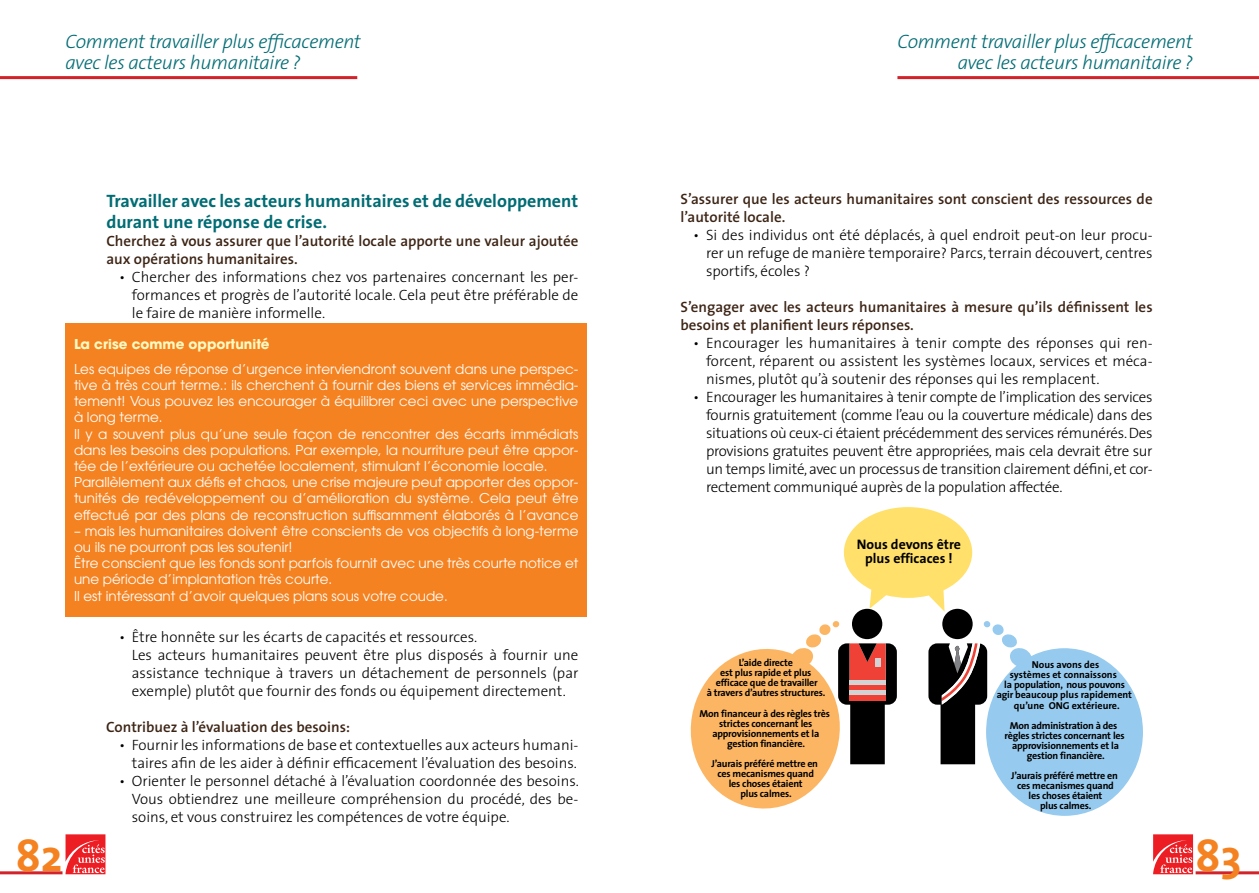
<style>
.page{position:relative;width:1259px;height:893px;background:#fff}
.page>*{position:absolute;margin:0;border:0;box-sizing:border-box;transform-origin:0 0}
.t1{font:700 45px "The Sans";color:#f58220}
.t2{font:italic 300 19.5px/21px "The Sans";letter-spacing:-.02em;color:#006c74}
.t3{font:700 18px/21.6px "The Sans";color:#006c74}
.t4{font:300 15px/18px "The Sans";color:#000;text-align:justify}
.t5{font:600 15px/18px "The Sans";color:#3c2415}
.t6{font:700 13.8px/14.1px "The Sans";color:#000;text-align:center}
.t7{font:13.5px/16.2px "ITC Avant Garde Std";color:#fff}
.t8{font:700 13.5px "ITC Avant Garde Std";color:#fffac2}
.t9{font:700 10.05px/10.1px "The Sans";letter-spacing:-.02em;color:#000;text-align:center}
.t10{font:700 10.05px/10.1px "The Sans";color:#000;text-align:center}
</style>
<div class="page">
<hr style="left:0;top:871px;width:63px;height:3px;background:#d2232a">
<hr style="left:1195px;top:871px;width:64px;height:3px;background:#d2232a">
<svg style="left:66px;top:834px;width:39px;height:40px;background:#f0474d"></svg>
<svg style="left:1153px;top:834px;width:40px;height:40px;background:#f0474d"></svg>
<hr style="left:0;top:76px;width:357px;height:3px;background:#d2232a">
<hr style="left:897px;top:76px;width:362px;height:3px;background:#d2232a">
<div style="left:65px;top:323px;width:522px;height:294px;background:#f58220"></div>
<svg style="left:844px;top:507px;width:128px;height:105px"></svg>
<div style="left:852px;top:609px;width:30px;height:30px;background:#000;border-radius:50%"></div>
<svg style="left:690px;top:621px;width:207px;height:188px"></svg>
<div style="left:849px;top:680px;width:36px;height:5px;background:#d1d3d4"></div>
<hr style="left:849px;top:691px;width:36px;height:4px;background:#d1d3d4">
<div style="left:875px;top:659px;width:5px;height:8px;background:#d1d3d4"></div>
<div style="left:942px;top:609px;width:30px;height:30px;background:#000;border-radius:50%"></div>
<svg style="left:928px;top:621px;width:215px;height:195px"></svg>
<h2 class="t2" style="left:65px;top:30px;width:297px">Comment travailler plus efficacement avec les acteurs humanitaire ?</h2>
<h2 class="t2" style="left:897px;top:30px;width:297px;text-align:right">Comment travailler plus efficacement avec les acteurs humanitaire ?</h2>
<p class="t3" style="left:106px;top:189px;width:473px">Travailler avec les acteurs humanitaires et de développement durant une réponse de crise.</p>
<p class="t5" style="left:106px;top:232px;width:473px">Cherchez à vous assurer que l’autorité locale apporte une valeur ajoutée aux opérations humanitaires.</p>
<p class="t4" style="left:132px;top:268px;width:448px;text-indent:-13px">• Chercher des informations chez vos partenaires concernant les per&shy;formances et progrès de l’autorité locale. Cela peut être préférable de le faire de manière informelle.</p>
<p class="t8" style="left:74px;top:335px;width:197px">La crise comme opportunité</p>
<p class="t7" style="left:74px;top:361px;width:506px">Les equipes de réponse d’urgence interviendront souvent dans une perspec&shy;tive à très court terme.: ils cherchent à fournir des biens et services immédia&shy;tement! Vous pouvez les encourager à équilibrer ceci avec une perspective à long terme.<br>Il y a souvent plus qu’une seule façon de rencontrer des écarts immédiats dans les besoins des populations. Par exemple, la nourriture peut être appor&shy;tée de l’extérieure ou achetée localement, stimulant l’économie locale.<br>Parallèlement aux défis et chaos, une crise majeure peut apporter des oppor&shy;tunités de redéveloppement ou d’amélioration du système. Cela peut être effectué par des plans de reconstruction suffisamment élaborés à l’avance</p>
<p class="t7" style="left:74px;top:523px;width:506px">– mais les humanitaires doivent être conscients de vos objectifs à long-terme ou ils ne pourront pas les soutenir!<br>Être conscient que les fonds sont parfois fournit avec une très courte notice et une période d’implantation très courte.<br>Il est intéressant d’avoir quelques plans sous votre coude.</p>
<p class="t4" style="left:132px;top:628px;width:448px;text-align:left;text-indent:-13px">• Être honnête sur les écarts de capacités et ressources.<br>Les acteurs humanitaires peuvent être plus disposés à fournir une assistance technique à travers un détachement de personnels (par exemple) plutôt que fournir des fonds ou équipement directement.</p>
<p class="t5" style="left:106px;top:718px;width:245px">Contribuez à l’évaluation des besoins:</p>
<p class="t4" style="left:119px;top:736px;width:461px;text-align:right">• Fournir les informations de base et contextuelles aux acteurs humani&shy;taires afin de les aider à définir efficacement l’évaluation des besoins.</p>
<p class="t4" style="left:132px;top:772px;width:449px;text-indent:-13px">• Orienter le personnel détaché à l’évaluation coordonnée des besoins.<br>Vous obtiendrez une meilleure compréhension du procédé, des be&shy;soins, et vous construirez les compétences de votre équipe.</p>
<p class="t5" style="left:680px;top:190px;width:473px">S’assurer que les acteurs humanitaires sont conscient des ressources de l’autorité locale.</p>
<p class="t4" style="left:706px;top:226px;width:448px;text-indent:-13px">• Si des individus ont été déplacés, à quel endroit peut-on leur procu&shy;rer un refuge de manière temporaire? Parcs, terrain découvert, centres sportifs, écoles ?</p>
<p class="t5" style="left:680px;top:298px;width:473px">S’engager avec les acteurs humanitaires à mesure qu’ils définissent les besoins et planifient leurs réponses.</p>
<p class="t4" style="left:706px;top:334px;width:448px;text-indent:-13px">• Encourager les humanitaires à tenir compte des réponses qui ren&shy;forcent, réparent ou assistent les systèmes locaux, services et méca&shy;nismes, plutôt qu’à soutenir des réponses qui les remplacent.</p>
<p class="t4" style="left:706px;top:388px;width:448px;text-indent:-13px">• Encourager les humanitaires à tenir compte de l’implication des services fournis gratuitement (comme l’eau ou la couverture médicale) dans des situations où ceux-ci étaient précédemment des services rémunérés. Des provisions gratuites peuvent être appropriées, mais cela devrait être sur un temps limité, avec un processus de transition clairement défini, et cor&shy;rectement communiqué auprès de la population affectée.</p>
<p class="t6" style="left:857px;top:537px;width:106px">Nous devons être plus efficaces !</p>
<p class="t9" style="left:706px;top:657px;width:120px">L’aide directe<br>est plus rapide et plus efficace que de travailler<br>à travers d’autres structures.</p>
<p class="t9" style="left:699px;top:708px;width:132px">Mon financeur à des règles très strictes concernant les approvisionnements et la gestion financière.</p>
<p class="t9" style="left:711px;top:758px;width:108px">J’aurais préféré mettre en ces mecanismes quand les choses étaient<br>plus calmes.</p>
<p class="t10" style="left:996px;top:659px;width:137px">Nous avons des<br>systèmes et connaissons<br>la population, nous pouvons agir beaucoup plus rapidement qu’une ONG extérieure.</p>
<p class="t9" style="left:1004px;top:720px;width:122px">Mon administration à des règles strictes concernant les approvisionnements et la gestion financière.</p>
<p class="t9" style="left:1011px;top:770px;width:108px">J’aurais préféré mettre en ces mecanismes quand les choses étaient<br>plus calmes.</p>
<h1 class="t1" style="left:16px;top:818px;width:48px">82</h1>
<h1 class="t1" style="left:1195px;top:818px;width:47px">83</h1>
</div>
